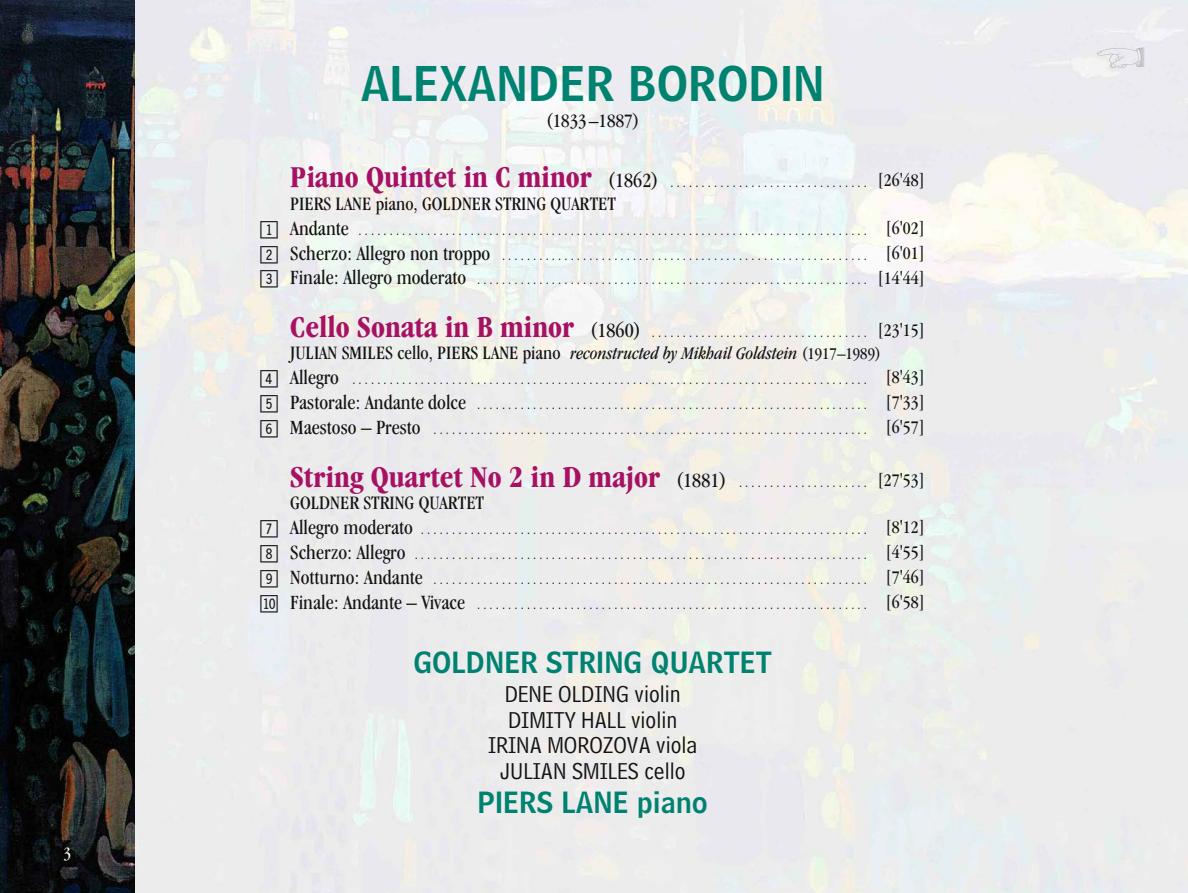
<style>
.page{position:relative;width:1188px;height:893px;background:#fff}
.page>*{position:absolute;margin:0;border:0;box-sizing:border-box;transform-origin:0 0}
.t1{font:47.25px "Bell Centennial BT Name And Number";color:#008270}
.t2{font:700 condensed 31.5px "Garamond IT Cby BT";color:#a71163}
.t3{font:28.8px "Bell Centennial BT Name And Number";color:#008270}
.t4{font:24.3px/25.7px "Bell Centennial BT Address";color:#141313;text-align:center}
.t5{font:condensed 19.65px "Garamond IT Cby BT";color:#141313}
.t6{font:condensed 18px "Garamond IT Cby BT";color:#fff}
.t7{font:condensed 14.4px/24.9px "Garamond IT Cby BT";color:#141313;text-align:justify}
.s1{font-weight:700;font-size:31.5px;color:#a71163}
.s2{font-size:21px}
.s3{font-size:18.3px}
.s4{font-family:"Doubledigits Square";font-stretch:normal;font-size:22.35px}
.s5{font-style:italic;font-size:18.3px}
.s6{font-size:17.1px}
.s7{font-weight:400;font-size:21px;color:#141313}
.s8{font-weight:400;font-size:14.4px;color:#141313}
.s9{font-weight:400;font-size:18.3px;color:#141313}
</style>
<div class="page">
<img style="left:0;top:0;width:135px;height:893px">
<svg style="left:1097px;top:47px;width:47px;height:22px"></svg>
<p class="t6" style="left:63px;top:846px;width:9px">3</p>
<h1 class="t1" style="left:361px;top:66px;width:466px">ALEXANDER BORODIN</h1>
<h3 class="t5" style="left:546px;top:113px;width:95px">(1833–1887)</h3>
<p class="t7" style="left:290px;top:171px;width:636px"><span class="s1">Piano Quintet in C minor</span> <span class="s2">(1862)</span> . . . . . . . . . . . . . . . . . . . . . . . . . . . . . . . . <span class="s3">[26'48]</span></p>
<h3 class="t5" style="left:290px;top:196px;width:327px">PIERS LANE piano, GOLDNER STRING QUARTET</h3>
<p class="t7" style="left:261px;top:219px;width:666px"><span class="s4">1</span> <span class="s2">Andante</span> . . . . . . . . . . . . . . . . . . . . . . . . . . . . . . . . . . . . . . . . . . . . . . . . . . . . . . . . . . . . . . . . . . . . . . . . . . . . . . . . . . <span class="s3">[6'02] </span><span class="s4">2</span> <span class="s2">Scherzo: Allegro non troppo</span> . . . . . . . . . . . . . . . . . . . . . . . . . . . . . . . . . . . . . . . . . . . . . . . . . . . . . . . . . . . <span class="s3">[6'01] </span><span class="s4">3</span> <span class="s2">Finale: Allegro moderato</span> . . . . . . . . . . . . . . . . . . . . . . . . . . . . . . . . . . . . . . . . . . . . . . . . . . . . . . . . . . . . . . . <span class="s3">[14'44]</span></p>
<p class="t7" style="left:290px;top:321px;width:636px"><span class="s1">Cello Sonata in B minor</span> <span class="s2">(1860)</span> . . . . . . . . . . . . . . . . . . . . . . . . . . . . . . . . . . . <span class="s3">[23'15]</span></p>
<h3 class="t5" style="left:290px;top:345px;width:592px">JULIAN SMILES cello, PIERS LANE piano <span class="s5">reconstructed by Mikhail Goldstein</span> <span class="s6">(1917–1989)</span></h3>
<p class="t7" style="left:261px;top:368px;width:666px"><span class="s4">4</span> <span class="s2">Allegro</span> . . . . . . . . . . . . . . . . . . . . . . . . . . . . . . . . . . . . . . . . . . . . . . . . . . . . . . . . . . . . . . . . . . . . . . . . . . . . . . . . . . . <span class="s3">[8'43] </span><span class="s4">5</span> <span class="s2">Pastorale: Andante dolce</span> . . . . . . . . . . . . . . . . . . . . . . . . . . . . . . . . . . . . . . . . . . . . . . . . . . . . . . . . . . . . . . . <span class="s3">[7'33] </span><span class="s4">6</span> <span class="s2">Maestoso – Presto</span> . . . . . . . . . . . . . . . . . . . . . . . . . . . . . . . . . . . . . . . . . . . . . . . . . . . . . . . . . . . . . . . . . . . . . . <span class="s3">[6'57]</span></p>
<h2 class="t2" style="left:290px;top:464px;width:636px">String Quartet No 2 in D major <span class="s7">(1881)</span> <span class="s8">. . . . . . . . . . . . . . . . . . . . .</span> <span class="s9">[27'53]</span></h2>
<h3 class="t5" style="left:290px;top:495px;width:195px">GOLDNER STRING QUARTET</h3>
<p class="t7" style="left:261px;top:518px;width:666px"><span class="s4">7</span> <span class="s2">Allegro moderato</span> . . . . . . . . . . . . . . . . . . . . . . . . . . . . . . . . . . . . . . . . . . . . . . . . . . . . . . . . . . . . . . . . . . . . . . . . <span class="s3">[8'12] </span><span class="s4">8</span> <span class="s2">Scherzo: Allegro</span> . . . . . . . . . . . . . . . . . . . . . . . . . . . . . . . . . . . . . . . . . . . . . . . . . . . . . . . . . . . . . . . . . . . . . . . . . <span class="s3">[4'55] </span><span class="s4">9</span> <span class="s2">Notturno: Andante</span> . . . . . . . . . . . . . . . . . . . . . . . . . . . . . . . . . . . . . . . . . . . . . . . . . . . . . . . . . . . . . . . . . . . . . . <span class="s3">[7'46] </span><span class="s4">bl</span> <span class="s2">Finale: Andante – Vivace</span> . . . . . . . . . . . . . . . . . . . . . . . . . . . . . . . . . . . . . . . . . . . . . . . . . . . . . . . . . . . . . . . <span class="s3">[6'58]</span></p>
<h3 class="t3" style="left:413px;top:651px;width:360px">GOLDNER STRING QUARTET</h3>
<h3 class="t4" style="left:488px;top:682px;width:211px">DENE OLDING violin<br>DIMITY HALL violin<br>IRINA MOROZOVA viola<br>JULIAN SMILES cello</h3>
<h3 class="t3" style="left:478px;top:791px;width:232px">PIERS LANE piano</h3>
</div>
